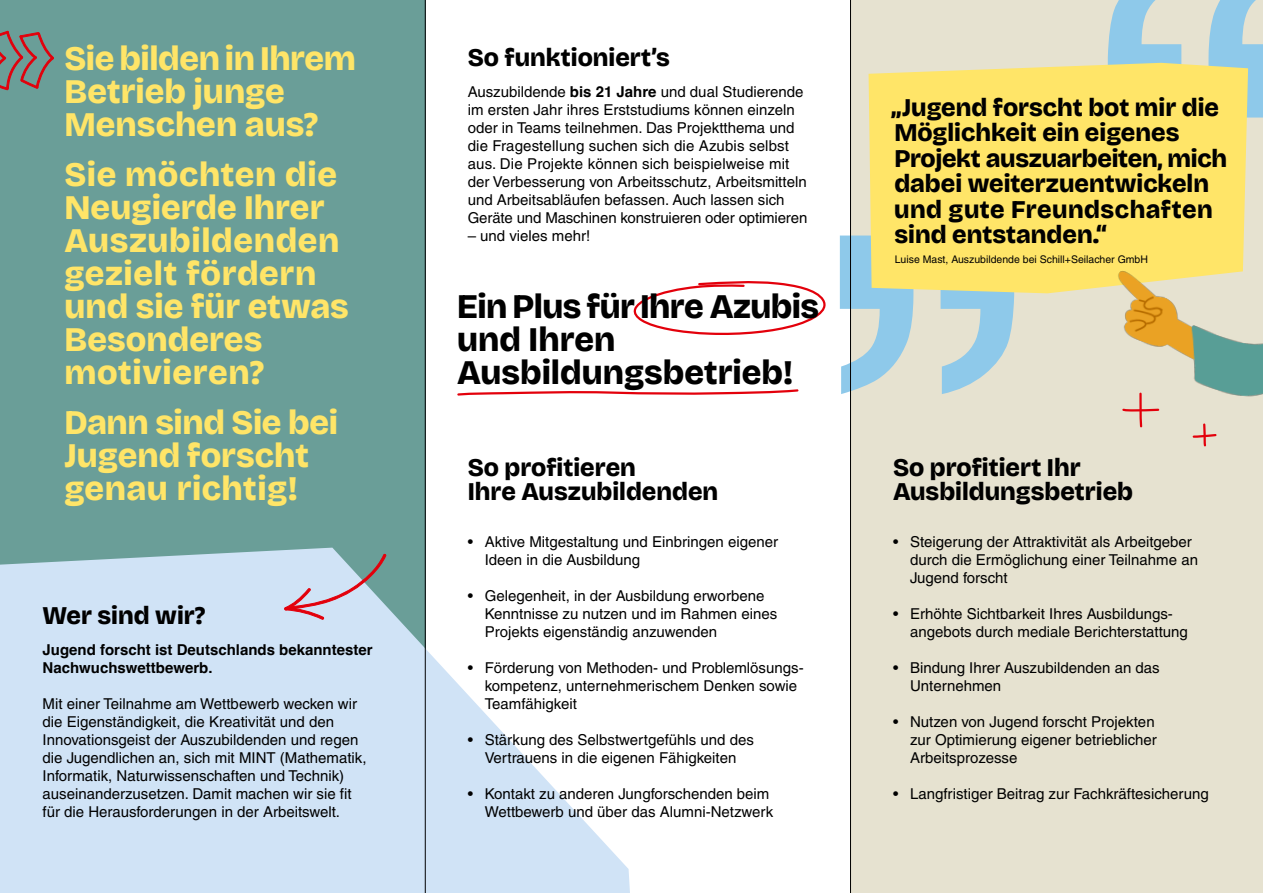
<style>
.page{position:relative;width:1263px;height:893px;background:#fff}
.page>*{position:absolute;margin:0;border:0;box-sizing:border-box;transform-origin:0 0}
.t1{font:800 condensed 34.5px/33px "Bricolage Grotesque 48 pt";color:#ffe568}
.t2{font:800 condensed 34.5px/33px "Bricolage Grotesque 48 pt";color:#000}
.t3{font:800 condensed 25.5px/25.5px "Bricolage Grotesque 48 pt";color:#000}
.t4{font:15px/18px "Helvetica";color:#000}
.t5{font:700 15px/18px "Helvetica";color:#000}
.t6{font:10.5px "Helvetica";color:#000}
.s1{font-weight:700}
</style>
<div class="page">
<div style="left:0;top:0;width:425px;height:893px;background:#6a9e98"></div>
<svg style="left:0;top:548px;width:630px;height:345px;fill:#d0e3f6"></svg>
<div style="left:850px;top:0;width:413px;height:893px;background:#e6e2d0"></div>
<svg style="left:633px;top:281px;width:193px;height:54px"></svg>
<svg style="left:0;top:31px;width:54px;height:60px"></svg>
<svg style="left:284px;top:554px;width:102px;height:66px"></svg>
<svg style="left:1108px;top:0;width:155px;height:118px"></svg>
<div style="left:868px;top:63px;width:380px;height:101px;background:#ffe568"></div>
<svg style="left:457px;top:389px;width:342px;height:7px"></svg>
<img style="left:839px;top:164px;width:424px;height:283px">
<hr style="left:850px;top:0;width:1px;height:893px;background:#000">
<hr style="left:425px;top:0;width:1px;height:893px;background:#000">
<h1 class="t1" style="left:64px;top:41px;width:293px">Sie bilden in Ihrem<br>Betrieb junge<br>Menschen aus?</h1>
<h1 class="t1" style="left:64px;top:157px;width:286px">Sie möchten die<br>Neugierde Ihrer<br>Auszubildenden gezielt fördern und sie für etwas<br>Besonderes motivieren?</h1>
<h1 class="t1" style="left:64px;top:405px;width:275px">Dann sind Sie bei<br>Jugend forscht genau richtig!</h1>
<h2 class="t3" style="left:43px;top:603px;width:164px">Wer sind wir?</h2>
<p class="t5" style="left:43px;top:642px;width:332px">Jugend forscht ist Deutschlands bekanntester<br>Nachwuchswettbewerb.</p>
<p class="t4" style="left:43px;top:694px;width:325px">Mit einer Teilnahme am Wettbewerb wecken wir die Eigenständigkeit, die Kreativität und den Innovationsgeist der Auszubildenden und regen die Jugendlichen an, sich mit MINT (Mathematik, Informatik, Naturwissenschaften und Technik) auseinanderzusetzen. Damit machen wir sie fit für die Herausforderungen in der Arbeitswelt.</p>
<h2 class="t3" style="left:468px;top:45px;width:204px">So funktioniert’s</h2>
<p class="t4" style="left:468px;top:82px;width:341px">Auszubildende <span class="s1">bis 21 Jahre</span> und dual Studierende im ersten Jahr ihres Erststudiums können einzeln oder in Teams teilnehmen. Das Projektthema und die Fragestellung suchen sich die Azubis selbst aus. Die Projekte können sich beispielweise mit der Verbesserung von Arbeitsschutz, Arbeitsmitteln und Arbeitsabläufen befassen. Auch lassen sich Geräte und Maschinen konstruieren oder optimieren</p>
<p class="t4" style="left:468px;top:226px;width:124px">– und vieles mehr!</p>
<h1 class="t2" style="left:457px;top:289px;width:363px">Ein Plus für Ihre Azubis und Ihren<br>Ausbildungsbetrieb!</h1>
<h2 class="t3" style="left:468px;top:455px;width:252px;line-height:24px">So profitieren<br>Ihre Auszubildenden</h2>
<p class="t4" style="left:485px;top:532px;width:295px;text-indent:-17px">• Aktive Mitgestaltung und Einbringen eigener<br>Ideen in die Ausbildung</p>
<p class="t4" style="left:485px;top:586px;width:294px;text-indent:-17px">• Gelegenheit, in der Ausbildung erworbene<br>Kenntnisse zu nutzen und im Rahmen eines<br>Projekts eigenständig anzuwenden</p>
<p class="t4" style="left:485px;top:658px;width:320px;text-indent:-17px">• Förderung von Methoden- und Problemlösungs&shy;kompetenz, unternehmerischem Denken sowie<br>Teamfähigkeit</p>
<p class="t4" style="left:468px;top:730px;width:288px;text-align:center">• Stärkung des Selbstwertgefühls und des<br>Vertrauens in die eigenen Fähigkeiten</p>
<p class="t4" style="left:468px;top:784px;width:307px;text-align:right">• Kontakt zu anderen Jungforschenden beim<br>Wettbewerb und über das Alumni-Netzwerk</p>
<h2 class="t3" style="left:891px;top:94px;width:337px">„Jugend forscht bot mir die<br>Möglichkeit ein eigenes<br>Projekt auszuarbeiten, mich dabei weiterzuentwickeln und gute Freundschaften sind entstanden.“</h2>
<p class="t6" style="left:895px;top:253px;width:255px">Luise Mast, Auszubildende bei Schill+Seilacher GmbH</p>
<h2 class="t3" style="left:893px;top:455px;width:242px;line-height:24px">So profitiert Ihr<br>Ausbildungsbetrieb</h2>
<p class="t4" style="left:910px;top:532px;width:289px;text-indent:-17px">• Steigerung der Attraktivität als Arbeitgeber durch die Ermöglichung einer Teilnahme an<br>Jugend forscht</p>
<p class="t4" style="left:910px;top:604px;width:279px;text-indent:-17px">• Erhöhte Sichtbarkeit Ihres Ausbildungs&shy;angebots durch mediale Berichterstattung</p>
<p class="t4" style="left:910px;top:658px;width:251px;text-indent:-17px">• Bindung Ihrer Auszubildenden an das<br>Unternehmen</p>
<p class="t4" style="left:910px;top:712px;width:248px;text-indent:-17px">• Nutzen von Jugend forscht Projekten zur Optimierung eigener betrieblicher<br>Arbeitsprozesse</p>
<p class="t4" style="left:893px;top:784px;width:317px">• Langfristiger Beitrag zur Fachkräftesicherung</p>
</div>
